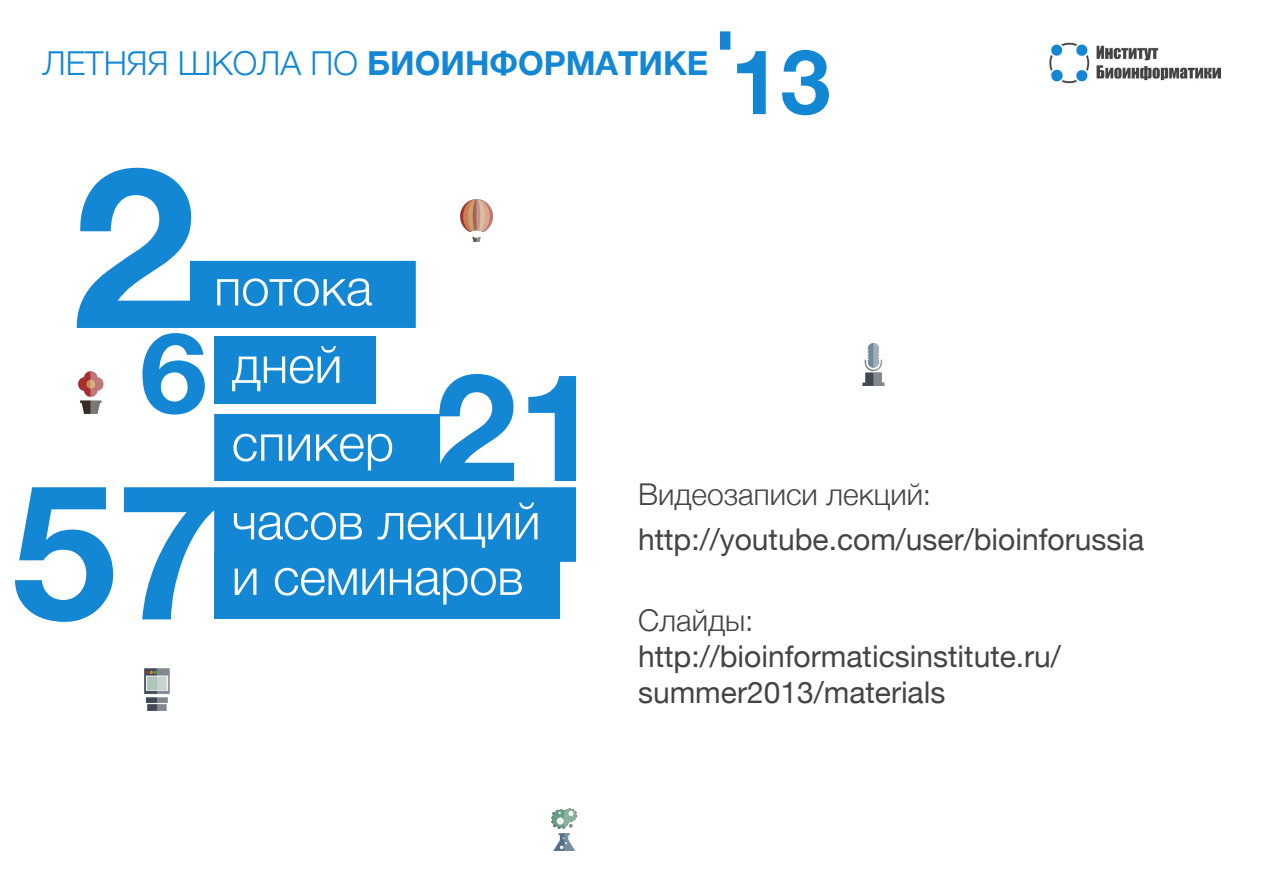
<style>
.page{position:relative;width:1263px;height:893px;background:#fff}
.page>*{position:absolute;margin:0;border:0;box-sizing:border-box;transform-origin:0 0}
.t1{font:700 90px "Helvetica Neue";color:#1487d4}
.t2{font:300 51px/55.5px "Helvetica Neue";letter-spacing:-.005em;color:#fff}
.t3{font:700 33px "Helvetica Neue";color:#1487d4}
.t4{font:30px/36px "Helvetica Neue";color:#444}
.t5{font:300 30px "Helvetica Neue";color:#444}
.s1{font-weight:300}
</style>
<div class="page">
<img style="left:1049px;top:43px;width:171px;height:40px">
<img style="left:862px;top:344px;width:23px;height:42px">
<img style="left:551px;top:808px;width:27px;height:42px">
<img style="left:460px;top:200px;width:33px;height:42px">
<img style="left:77px;top:372px;width:27px;height:42px">
<img style="left:144px;top:668px;width:26px;height:42px">
<div style="left:214px;top:337px;width:162px;height:67px;background:#1487d4"></div>
<svg style="left:15px;top:487px;width:561px;height:135px;fill:#1487d4"></svg>
<svg style="left:214px;top:374px;width:362px;height:107px"></svg>
<svg style="left:142px;top:333px;width:63px;height:82px"></svg>
<svg style="left:77px;top:168px;width:339px;height:160px"></svg>
<div style="left:720px;top:31px;width:10px;height:19px;background:#1487d4"></div>
<p class="t3" style="left:43px;top:43px;width:667px"><span class="s1">ЛЕТНЯЯ ШКОЛА ПО</span> БИОИНФОРМАТИКЕ</p>
<h1 class="t1" style="left:730px;top:26px;width:102px">13</h1>
<h2 class="t2" style="left:214px;top:259px;width:160px">потока</h2>
<h2 class="t2" style="left:232px;top:336px;width:112px">дней</h2>
<h2 class="t2" style="left:232px;top:414px;width:164px">спикер</h2>
<h2 class="t2" style="left:232px;top:492px;width:310px">часов лекций и семинаров</h2>
<p class="t5" style="left:638px;top:476px;width:295px">Видеозаписи лекций:</p>
<p class="t4" style="left:638px;top:521px;width:508px">http://youtube.com/user/bioinforussia</p>
<p class="t5" style="left:638px;top:602px;width:117px">Слайды:</p>
<p class="t4" style="left:638px;top:638px;width:424px">http://bioinformaticsinstitute.ru/ summer2013/materials</p>
</div>
